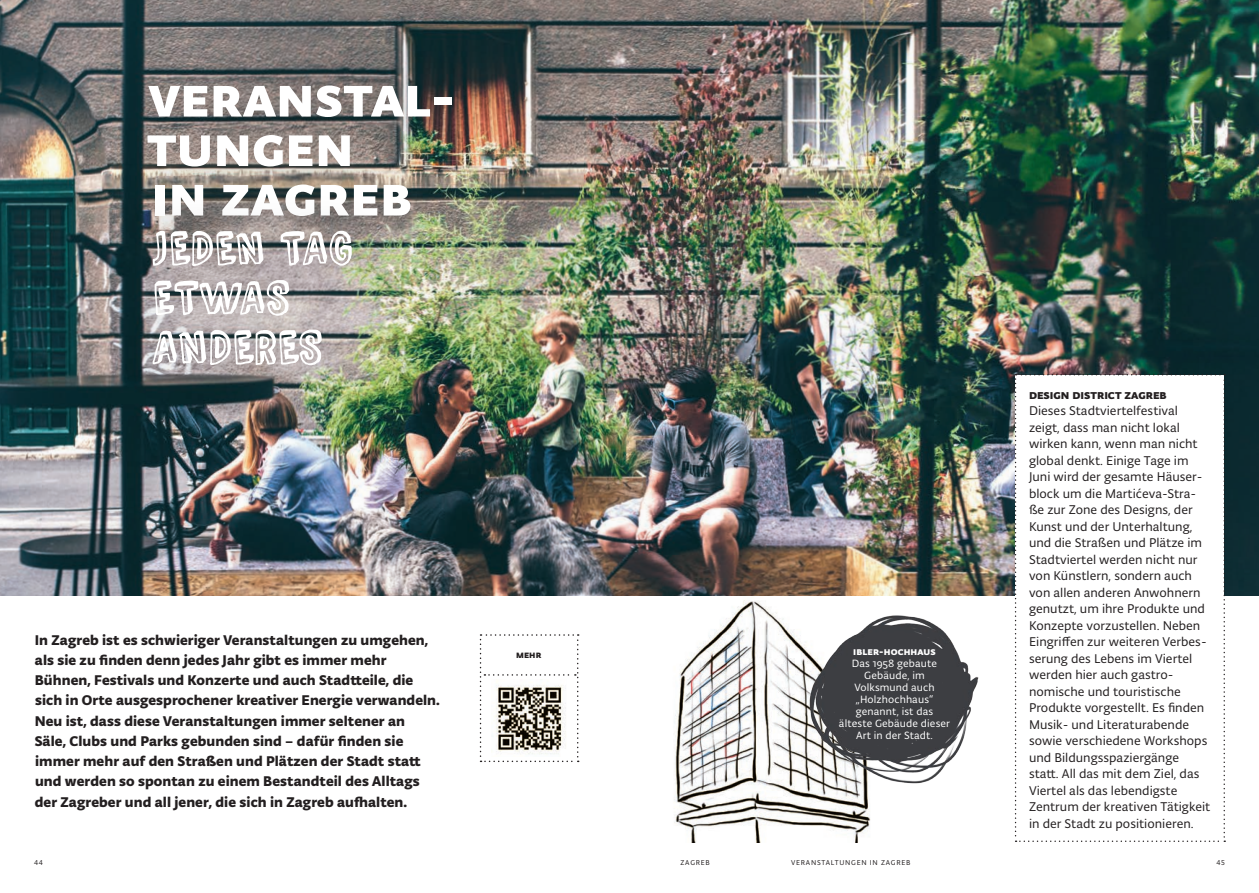
<style>
.page{position:relative;width:1259px;height:893px;background:#fff}
.page>*{position:absolute;margin:0;border:0;box-sizing:border-box;transform-origin:0 0}
.t1{font:700 60px/49.5px "Typonine Sans Pro";letter-spacing:.01em;color:#fff}
.t2{font:55.5px "Comic Zine OT";color:#fff}
.INTRO{font:700 15px/20.2px "Typonine Sans Pro";letter-spacing:.005em;color:#231f20}
.BOXIĆI{font:13.5px/16.5px "Typonine Sans Pro";color:#231f20}
.BOXIĆI-2{font:700 13.5px "Typonine Sans Pro";color:#231f20}
.BIG_TXT{font:11.25px/12px "Typonine Sans Pro";letter-spacing:.01em;color:#fff;text-align:center}
.BIG_TXT-2{font:700 11.25px "Typonine Sans Pro";letter-spacing:.01em;color:#fff}
.t3{font:700 10.5px "Typonine Sans Pro";color:#231f20}
.t4{font:7.5px "Typonine Sans Pro";letter-spacing:.1em;color:#231f20}
</style>
<div class="page">
<img style="left:0;top:0;width:1259px;height:595px">
<svg style="left:1015px;top:374px;width:210px;height:468px"></svg>
<img style="left:664px;top:583px;width:215px;height:260px">
<img style="left:791px;top:612px;width:188px;height:177px">
<div style="left:107px;top:42px;width:390px;height:223px;background:#231f20;opacity:.3"></div>
<div style="left:111px;top:187px;width:288px;height:227px;background:#231f20;opacity:.3"></div>
<svg style="left:480px;top:634px;width:99px;height:128px"></svg>
<img style="left:491px;top:679px;width:76px;height:77px">
<p class="t1" style="left:147px;top:72px;width:309px">veranstal&shy;tungen</p>
<p class="t1" style="left:152px;top:171px;width:261px">in zagreb</p>
<p class="t2" style="left:152px;top:221px;width:203px">JEDEN TAG</p>
<p class="t2" style="left:152px;top:270px;width:140px">ETWAS</p>
<p class="t2" style="left:152px;top:320px;width:173px">ANDERES</p>
<p class="INTRO" style="left:35px;top:629px;width:407px">In Zagreb ist es schwieriger Veranstaltungen zu umgehen, als sie zu finden denn jedes Jahr gibt es immer mehr Bühnen, Festivals und Konzerte und auch Stadtteile, die sich in Orte ausgesprochener kreativer Energie verwandeln.<br>Neu ist, dass diese Veranstaltungen immer seltener an Säle, Clubs und Parks gebunden sind – dafür finden sie immer mehr auf den Straßen und Plätzen der Stadt statt und werden so spontan zu einem Bestandteil des Alltags der Zagreber und all jener, die sich in Zagreb aufhalten.</p>
<p class="t3" style="left:516px;top:648px;width:27px">mehr</p>
<p class="BIG_TXT-2" style="left:853px;top:644px;width:84px">ibler-hochhaus</p>
<p class="BIG_TXT" style="left:839px;top:657px;width:113px">Das 1958 gebaute<br>Gebäude, im<br>Volksmund auch „Holzhochhaus“ genannt, ist das älteste Gebäude dieser<br>Art in der Stadt.</p>
<p class="BOXIĆI-2" style="left:1029px;top:386px;width:139px">design district zagreb</p>
<p class="BOXIĆI" style="left:1029px;top:402px;width:183px">Dieses Stadtviertelfestival zeigt, dass man nicht lokal wirken kann, wenn man nicht global denkt. Einige Tage im<br>Juni wird der gesamte Häuser&shy;block um die Martićeva-Stra&shy;ße zur Zone des Designs, der<br>Kunst und der Unterhaltung, und die Straßen und Plätze im<br>Stadtviertel werden nicht nur von Künstlern, sondern auch von allen anderen Anwohnern genutzt, um ihre Produkte und<br>Konzepte vorzustellen. Neben<br>Eingriffen zur weiteren Verbes&shy;serung des Lebens im Viertel werden hier auch gastro&shy;nomische und touristische<br>Produkte vorgestellt. Es finden<br>Musik- und Literaturabende sowie verschiedene Workshops und Bildungsspaziergänge statt. All das mit dem Ziel, das<br>Viertel als das lebendigste<br>Zentrum der kreativen Tätigkeit in der Stadt zu positionieren.</p>
<p class="t4" style="left:34px;top:858px;width:10px">44</p>
<p class="t4" style="left:680px;top:858px;width:31px">ZAGREB</p>
<p class="t4" style="left:1216px;top:858px;width:10px">45</p>
<p class="t4" style="left:791px;top:858px;width:121px">VERANSTALTUNGEN IN ZAGREB</p>
</div>
